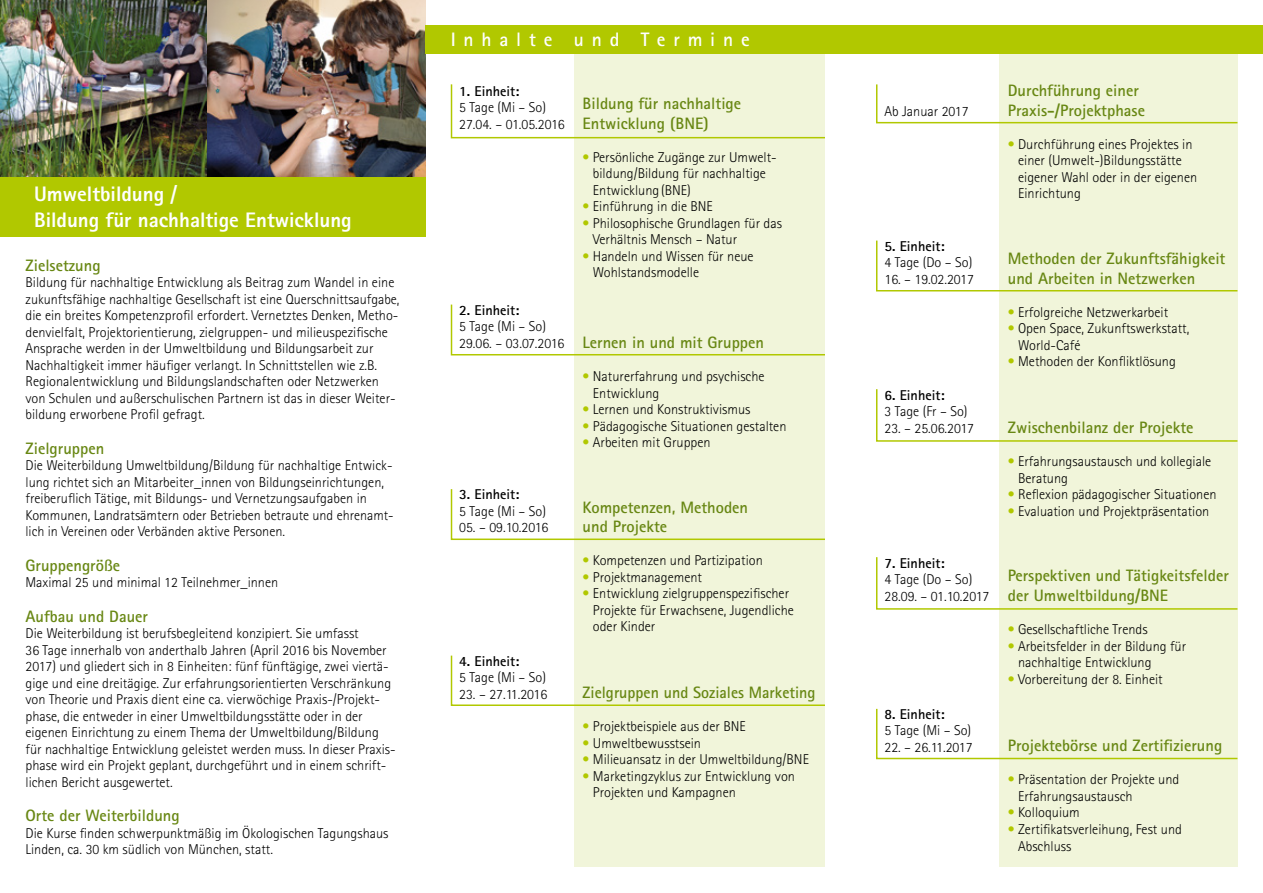
<style>
.page{position:relative;width:1263px;height:893px;background:#fff}
.page>*{position:absolute;margin:0;border:0;box-sizing:border-box;transform-origin:0 0}
.t1{font:800 21px/25.5px "Rotis Sans Serif";color:#fff}
.t2{font:700 19.5px "Rotis Sans Serif";letter-spacing:.4em;color:#fff}
.t3{font:700 16.5px/19.8px "Rotis Sans Serif";color:#688713}
.t4{font:300 14.25px/16.5px "Rotis Sans Serif";color:#000}
.t5{font:700 14.25px "Rotis Sans Serif";color:#000}
.s1{color:#b1c800}
</style>
<div class="page">
<div style="left:574px;top:26px;width:251px;height:841px;background:#f1f5da"></div>
<div style="left:999px;top:26px;width:238px;height:841px;background:#f1f5da"></div>
<svg style="left:450px;top:84px;width:375px;height:55px"></svg>
<div style="left:0;top:176px;width:425px;height:61px;background:#b1c800"></div>
<img style="left:0;top:0;width:425px;height:176px">
<div style="left:425px;top:26px;width:838px;height:28px;background:#b1c800"></div>
<svg style="left:450px;top:304px;width:375px;height:52px"></svg>
<svg style="left:450px;top:489px;width:375px;height:52px"></svg>
<svg style="left:450px;top:655px;width:375px;height:51px"></svg>
<svg style="left:876px;top:83px;width:362px;height:41px"></svg>
<svg style="left:876px;top:239px;width:362px;height:53px"></svg>
<svg style="left:876px;top:388px;width:362px;height:54px"></svg>
<svg style="left:876px;top:556px;width:362px;height:54px"></svg>
<svg style="left:876px;top:707px;width:362px;height:53px"></svg>
<h1 class="t1" style="left:34px;top:181px;width:319px">Umweltbildung /<br>Bildung für nachhaltige Entwicklung</h1>
<p class="t3" style="left:26px;top:255px;width:77px">Zielsetzung</p>
<p class="t4" style="left:26px;top:274px;width:376px">Bildung für nachhaltige Entwicklung als Beitrag zum Wandel in eine zukunftsfähige nachhaltige Gesellschaft ist eine Querschnittsaufgabe, die ein breites Kompetenzprofil erfordert. Vernetztes Denken, Metho&shy;denvielfalt, Projektorientierung, zielgruppen- und milieuspezifische Ansprache werden in der Umweltbildung und Bildungsarbeit zur Nachhaltigkeit immer häufiger verlangt. In Schnittstellen wie z.B.<br>Regionalentwicklung und Bildungslandschaften oder Netzwerken von Schulen und außerschulischen Partnern ist das in dieser Weiter&shy;bildung erworbene Profil gefragt.</p>
<p class="t3" style="left:26px;top:438px;width:80px">Zielgruppen</p>
<p class="t4" style="left:26px;top:457px;width:370px">Die Weiterbildung Umweltbildung/Bildung für nachhaltige Entwick&shy;lung richtet sich an Mitarbeiter_innen von Bildungseinrichtungen, freiberuflich Tätige, mit Bildungs- und Vernetzungsaufgaben in Kommunen, Landratsämtern oder Betrieben betraute und ehrenamt&shy;lich in Vereinen oder Verbänden aktive Personen.</p>
<p class="t3" style="left:26px;top:555px;width:96px">Gruppengröße</p>
<p class="t4" style="left:26px;top:574px;width:254px">Maximal 25 und minimal 12 Teilnehmer_innen</p>
<p class="t3" style="left:26px;top:606px;width:124px">Aufbau und Dauer</p>
<p class="t4" style="left:26px;top:625px;width:372px">Die Weiterbildung ist berufsbegleitend konzipiert. Sie umfasst<br>36 Tage innerhalb von anderthalb Jahren (April 2016 bis November 2017) und gliedert sich in 8 Einheiten: fünf fünftägige, zwei viertä&shy;gige und eine dreitägige. Zur erfahrungsorientierten Verschränkung von Theorie und Praxis dient eine ca. vierwöchige Praxis-/Projekt&shy;phase, die entweder in einer Umweltbildungsstätte oder in der eigenen Einrichtung zu einem Thema der Umweltbildung/Bildung für nachhaltige Entwicklung geleistet werden muss. In dieser Praxis&shy;phase wird ein Projekt geplant, durchgeführt und in einem schrift&shy;lichen Bericht ausgewertet.</p>
<p class="t3" style="left:26px;top:806px;width:156px">Orte der Weiterbildung</p>
<p class="t4" style="left:26px;top:825px;width:365px">Die Kurse finden schwerpunktmäßig im Ökologischen Tagungshaus<br>Linden, ca. 30 km südlich von München, statt.</p>
<h2 class="t2" style="left:451px;top:27px;width:300px">Inhalte und Termine</h2>
<p class="t5" style="left:459px;top:82px;width:62px">1. Einheit:</p>
<p class="t4" style="left:459px;top:99px;width:107px">5 Tage (Mi – So)<br>27.04. – 01.05.2016</p>
<p class="t5" style="left:459px;top:301px;width:62px">2. Einheit:</p>
<p class="t4" style="left:459px;top:318px;width:107px">5 Tage (Mi – So)<br>29.06. – 03.07.2016</p>
<p class="t5" style="left:459px;top:485px;width:62px">3. Einheit:</p>
<p class="t4" style="left:459px;top:503px;width:88px">5 Tage (Mi – So)</p>
<p class="t4" style="left:459px;top:519px;width:91px">05. – 09.10.2016</p>
<p class="t5" style="left:459px;top:652px;width:62px">4. Einheit:</p>
<p class="t4" style="left:459px;top:669px;width:88px">5 Tage (Mi – So)</p>
<p class="t4" style="left:459px;top:686px;width:90px">23. – 27.11.2016</p>
<p class="t3" style="left:583px;top:93px;width:160px">Bildung für nachhaltige<br>Entwicklung (BNE)</p>
<p class="t4" style="left:593px;top:149px;width:185px;text-indent:-10px"><span class="s1">•</span> Persönliche Zugänge zur Umwelt&shy;bildung/Bildung für nachhaltige<br>Entwicklung (BNE)</p>
<p class="t4" style="left:583px;top:198px;width:132px"><span class="s1">•</span> Einführung in die BNE</p>
<p class="t4" style="left:593px;top:215px;width:191px;text-indent:-10px"><span class="s1">•</span> Philosophische Grundlagen für das<br>Verhältnis Mensch – Natur</p>
<p class="t4" style="left:593px;top:248px;width:162px;text-indent:-10px"><span class="s1">•</span> Handeln und Wissen für neue<br>Wohlstandsmodelle</p>
<p class="t3" style="left:583px;top:332px;width:183px">Lernen in und mit Gruppen</p>
<p class="t4" style="left:593px;top:368px;width:173px;text-indent:-10px"><span class="s1">•</span> Naturerfahrung und psychische<br>Entwicklung</p>
<p class="t4" style="left:583px;top:401px;width:169px"><span class="s1">•</span> Lernen und Konstruktivismus</p>
<p class="t4" style="left:583px;top:417px;width:205px"><span class="s1">•</span> Pädagogische Situationen gestalten</p>
<p class="t4" style="left:583px;top:434px;width:129px"><span class="s1">•</span> Arbeiten mit Gruppen</p>
<p class="t3" style="left:583px;top:497px;width:167px">Kompetenzen, Methoden und Projekte</p>
<p class="t4" style="left:583px;top:552px;width:182px"><span class="s1">•</span> Kompetenzen und Partizipation</p>
<p class="t4" style="left:583px;top:569px;width:121px"><span class="s1">•</span> Projektmanagement</p>
<p class="t4" style="left:593px;top:585px;width:203px;text-indent:-10px"><span class="s1">•</span> Entwicklung zielgruppenspezifischer<br>Projekte für Erwachsene, Jugendliche oder Kinder</p>
<p class="t3" style="left:583px;top:683px;width:234px">Zielgruppen und Soziales Marketing</p>
<p class="t4" style="left:583px;top:718px;width:165px"><span class="s1">•</span> Projektbeispiele aus der BNE</p>
<p class="t4" style="left:583px;top:735px;width:120px"><span class="s1">•</span> Umweltbewusstsein</p>
<p class="t4" style="left:583px;top:751px;width:228px"><span class="s1">•</span> Milieuansatz in der Umweltbildung/BNE</p>
<p class="t4" style="left:593px;top:768px;width:204px;text-indent:-10px"><span class="s1">•</span> Marketingzyklus zur Entwicklung von<br>Projekten und Kampagnen</p>
<p class="t4" style="left:884px;top:102px;width:86px">Ab Januar 2017</p>
<p class="t5" style="left:884px;top:237px;width:62px">5. Einheit:</p>
<p class="t4" style="left:884px;top:254px;width:89px">4 Tage (Do – So)</p>
<p class="t4" style="left:884px;top:270px;width:91px">16. – 19.02.2017</p>
<p class="t5" style="left:884px;top:386px;width:62px">6. Einheit:</p>
<p class="t4" style="left:884px;top:403px;width:85px">3 Tage (Fr – So)</p>
<p class="t4" style="left:884px;top:420px;width:91px">23. – 25.06.2017</p>
<p class="t5" style="left:884px;top:554px;width:62px">7. Einheit:</p>
<p class="t4" style="left:884px;top:571px;width:106px">4 Tage (Do – So)<br>28.09. – 01.10.2017</p>
<p class="t5" style="left:884px;top:705px;width:62px">8. Einheit:</p>
<p class="t4" style="left:884px;top:722px;width:88px">5 Tage (Mi – So)</p>
<p class="t4" style="left:884px;top:739px;width:90px">22. – 26.11.2017</p>
<p class="t3" style="left:1008px;top:80px;width:139px">Durchführung einer<br>Praxis-/Projektphase</p>
<p class="t4" style="left:1018px;top:136px;width:181px;text-indent:-10px"><span class="s1">•</span> Durchführung eines Projektes in einer (Umwelt-)Bildungsstätte eigener Wahl oder in der eigenen<br>Einrichtung</p>
<p class="t3" style="left:1008px;top:248px;width:219px">Methoden der Zukunftsfähigkeit und Arbeiten in Netzwerken</p>
<p class="t4" style="left:1008px;top:304px;width:162px"><span class="s1">•</span> Erfolgreiche Netzwerkarbeit</p>
<p class="t4" style="left:1018px;top:320px;width:173px;text-indent:-10px"><span class="s1">•</span> Open Space, Zukunftswerkstatt,<br>World-Café</p>
<p class="t4" style="left:1008px;top:353px;width:170px"><span class="s1">•</span> Methoden der Konfliktlösung</p>
<p class="t3" style="left:1008px;top:417px;width:187px">Zwischenbilanz der Projekte</p>
<p class="t4" style="left:1018px;top:453px;width:195px;text-indent:-10px"><span class="s1">•</span> Erfahrungsaustausch und kollegiale<br>Beratung</p>
<p class="t4" style="left:1008px;top:486px;width:210px"><span class="s1">•</span> Reflexion pädagogischer Situationen</p>
<p class="t4" style="left:1008px;top:503px;width:203px"><span class="s1">•</span> Evaluation und Projektpräsentation</p>
<p class="t3" style="left:1008px;top:566px;width:223px">Perspektiven und Tätigkeitsfelder der Umweltbildung/BNE</p>
<p class="t4" style="left:1008px;top:621px;width:141px"><span class="s1">•</span> Gesellschaftliche Trends</p>
<p class="t4" style="left:1018px;top:638px;width:170px;text-indent:-10px"><span class="s1">•</span> Arbeitsfelder in der Bildung für nachhaltige Entwicklung</p>
<p class="t4" style="left:1008px;top:671px;width:156px"><span class="s1">•</span> Vorbereitung der 8. Einheit</p>
<p class="t3" style="left:1008px;top:736px;width:216px">Projektebörse und Zertifizierung</p>
<p class="t4" style="left:1018px;top:771px;width:163px;text-indent:-10px"><span class="s1">•</span> Präsentation der Projekte und<br>Erfahrungsaustausch</p>
<p class="t4" style="left:1008px;top:804px;width:74px"><span class="s1">•</span> Kolloquium</p>
<p class="t4" style="left:1018px;top:821px;width:165px;text-indent:-10px"><span class="s1">•</span> Zertifikatsverleihung, Fest und<br>Abschluss</p>
</div>
